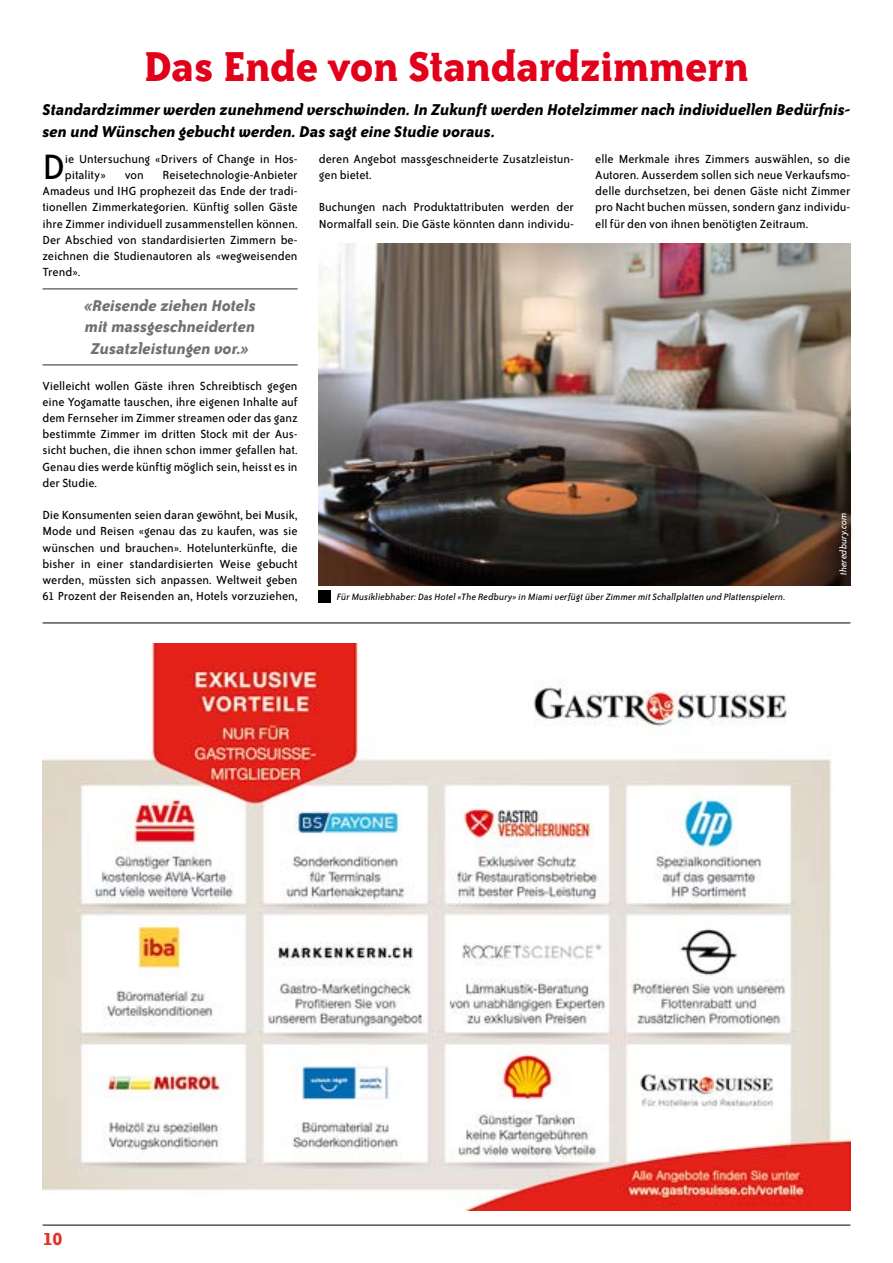
<style>
.page{position:relative;width:893px;height:1263px;background:#fff}
.page>*{position:absolute;margin:0;border:0;box-sizing:border-box;transform-origin:0 0}
.t1{font:700 48px "Bailey Quad ITC";letter-spacing:-.01em;color:#e2001a}
.t2{font:40.5px "Bailey Sans ITC";color:#000}
.t3{font:700 21px "Bailey Sans ITC";color:#e4312b}
.t4{font:italic 700 18px/21.6px "Bailey Sans ITC";letter-spacing:-.01em;color:#000}
.t5{font:italic 700 18px/21.6px "Bailey Sans ITC";letter-spacing:-.01em;color:#707172;text-align:center}
.t6{font:13.5px/16.2px "Bailey Sans ITC";letter-spacing:-.005em;color:#000;text-align:justify}
.t7{font:italic 10.5px "Bailey Sans ITC";letter-spacing:.005em;color:#000}
.t8{font:italic 10.5px "Bailey Sans ITC";color:#fff}
</style>
<div class="page">
<hr style="left:43px;top:1225px;width:807px;height:1px;background:#000">
<img style="left:43px;top:644px;width:807px;height:566px">
<hr style="left:43px;top:622px;width:807px;height:1px;background:#000">
<div style="left:319px;top:590px;width:12px;height:12px;background:#000"></div>
<img style="left:319px;top:244px;width:531px;height:342px">
<svg style="left:830px;top:504px;width:22px;height:77px;background:#3d2b23"></svg>
<hr style="left:43px;top:288px;width:255px;height:2px;background:#707172">
<hr style="left:43px;top:364px;width:255px;height:2px;background:#707172">
<h1 class="t1" style="left:144px;top:40px;width:607px">Das Ende von Standardzimmern</h1>
<h3 class="t4" style="left:43px;top:99px;width:809px">Standardzimmer werden zunehmend verschwinden. In Zukunft werden Hotelzimmer nach individuellen Bedürfnis&shy;sen und Wünschen gebucht werden. Das sagt eine Studie voraus.</h3>
<h2 class="t2" style="left:43px;top:145px;width:24px">D</h2>
<p class="t6" style="left:65px;top:151px;width:234px">ie Untersuchung «Drivers of Change in Hos&shy;pitality»</p>
<p class="t6" style="left:43px;top:167px;width:257px;text-indent:120px">Reisetechnologie-Anbieter Amadeus und IHG prophezeit das Ende der tradi&shy;tionellen Zimmerkategorien. Künftig sollen Gäste ihre Zimmer individuell zusammenstellen können.<br>Der Abschied von standardisierten Zimmern be&shy;zeichnen die Studienautoren als «wegweisenden Trend».</p>
<p class="t6" style="left:125px;top:167px;width:21px">von</p>
<h3 class="t5" style="left:84px;top:294px;width:173px">«Reisende ziehen Hotels mit massgeschneiderten<br>Zusatzleistungen vor.»</h3>
<p class="t6" style="left:43px;top:378px;width:257px">Vielleicht wollen Gäste ihren Schreibtisch gegen eine Yogamatte tauschen, ihre eigenen Inhalte auf dem Fernseher im Zimmer streamen oder das ganz bestimmte Zimmer im dritten Stock mit der Aus&shy;sicht buchen, die ihnen schon immer gefallen hat.<br>Genau dies werde künftig möglich sein, heisst es in der Studie.</p>
<p class="t6" style="left:43px;top:507px;width:257px">Die Konsumenten seien daran gewöhnt, bei Musik, Mode und Reisen «genau das zu kaufen, was sie wünschen und brauchen». Hotelunterkünfte, die bisher in einer standardisierten Weise gebucht werden, müssten sich anpassen. Weltweit geben 61 Prozent der Reisenden an, Hotels vorzuziehen,</p>
<p class="t6" style="left:319px;top:151px;width:257px">deren Angebot massgeschneiderte Zusatzleistun&shy;gen bietet.</p>
<p class="t6" style="left:319px;top:199px;width:257px">Buchungen nach Produktattributen werden der<br>Normalfall sein. Die Gäste könnten dann individu-</p>
<p class="t6" style="left:595px;top:151px;width:257px">elle Merkmale ihres Zimmers auswählen, so die Autoren. Ausserdem sollen sich neue Verkaufsmo&shy;delle durchsetzen, bei denen Gäste nicht Zimmer pro Nacht buchen müssen, sondern ganz individu&shy;ell für den von ihnen benötigten Zeitraum.</p>
<p class="t8" style="left:838px;top:575px;width:64px;rotate:-90deg">theredbury.com</p>
<p class="t7" style="left:337px;top:591px;width:450px">Für Musikliebhaber: Das Hotel «The Redbury» in Miami verfügt über Zimmer mit Schallplatten und Plattenspielern.</p>
<h3 class="t3" style="left:43px;top:1228px;width:22px">10</h3>
</div>
